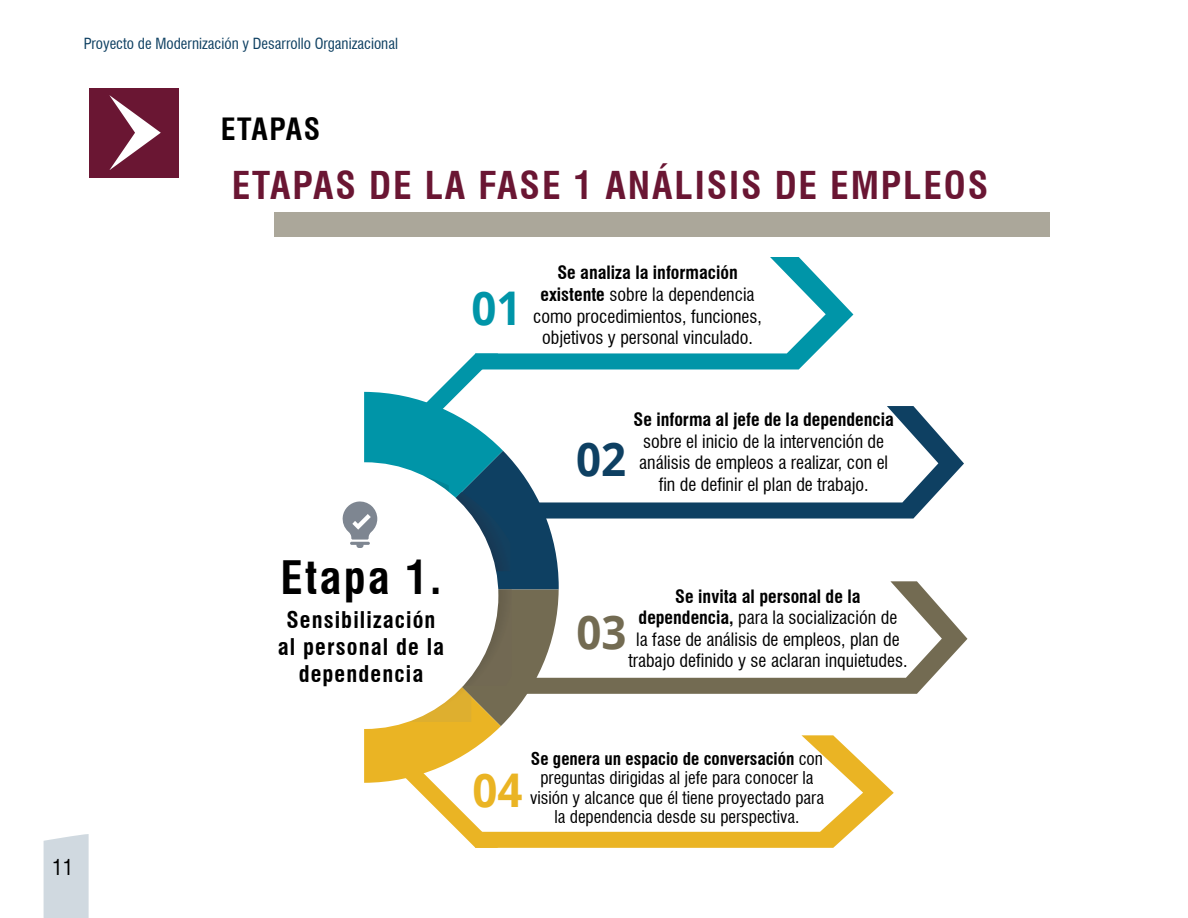
<style>
.page{position:relative;width:1188px;height:918px;background:#fff}
.page>*{position:absolute;margin:0;border:0;box-sizing:border-box;transform-origin:0 0}
.t1{font:700 46.5px "Open Sans";color:#0095a8;scale:.94 1}
.t2{font:700 46.5px "Open Sans";color:#eab424;scale:.94 1}
.t3{font:700 46.5px "Open Sans";color:#0e4062;scale:.94 1}
.t4{font:700 46.5px "Open Sans";color:#736b52;scale:.94 1}
.t5{font:700 condensed 45px "Swiss 721 BT";letter-spacing:.05em;color:#000}
.t6{font:700 condensed 37.5px "Swiss 721 BT";letter-spacing:.05em;color:#6a1633}
.t7{font:700 condensed 30px "Swiss 721 BT";letter-spacing:.05em;color:#000}
.t8{font:700 condensed 22.5px/27px "Swiss 721 BT";letter-spacing:.05em;color:#000;text-align:center}
.t9{font:condensed 21px "Swiss 721 BT";color:#000}
.t10{font:condensed 18px/21.6px "Swiss 721 BT";color:#000;text-align:center}
.t11{font:700 condensed 18px "Swiss 721 BT";color:#000}
.t12{font:condensed 17.25px/19.5px "Swiss 721 BT";color:#000;text-align:center}
.t13{font:condensed 15px "Swiss 721 BT";color:#0e4062}
.s1{font-weight:700}
</style>
<div class="page">
<div style="left:44px;top:834px;width:45px;height:84px;background:#d0d9e0"></div>
<svg style="left:853px;top:754px;width:41px;height:76px"></svg>
<svg style="left:853px;top:406px;width:111px;height:113px"></svg>
<svg style="left:853px;top:581px;width:114px;height:113px"></svg>
<svg style="left:342px;top:257px;width:511px;height:591px"></svg>
<div style="left:89px;top:88px;width:89px;height:89px;background:#6a1633"></div>
<svg style="left:109px;top:95px;width:52px;height:75px"></svg>
<div style="left:274px;top:213px;width:776px;height:24px;background:#aba79a"></div>
<p class="t13" style="left:84px;top:35px;width:316px">Proyecto de Modernización y Desarrollo Organizacional</p>
<h3 class="t7" style="left:221px;top:111px;width:101px">ETAPAS</h3>
<h3 class="t6" style="left:232px;top:162px;width:758px">ETAPAS DE LA FASE 1 ANÁLISIS DE EMPLEOS</h3>
<p class="t9" style="left:52px;top:855px;width:22px">11</p>
<h2 class="t5" style="left:281px;top:550px;width:162px">Etapa 1.</h2>
<p class="t8" style="left:278px;top:607px;width:168px">Sensibilización al personal de la dependencia</p>
<h1 class="t1" style="left:472px;top:276px;width:55px">01</h1>
<p class="t10" style="left:533px;top:262px;width:230px"><span class="s1">Se analiza la información existente</span> sobre la dependencia como procedimientos, funciones, objetivos y personal vinculado.</p>
<h1 class="t3" style="left:576px;top:426px;width:55px">02</h1>
<p class="t11" style="left:634px;top:409px;width:262px">Se informa al jefe de la dependencia</p>
<p class="t10" style="left:639px;top:430px;width:250px">sobre el inicio de la intervención de análisis de empleos a realizar, con el fin de definir el plan de trabajo.</p>
<p class="t10" style="left:628px;top:585px;width:281px"><span class="s1">Se invita al personal de la dependencia,</span> para la socialización de<br>la fase de análisis de empleos, plan de trabajo definido y se aclaran inquietudes.</p>
<h1 class="t4" style="left:576px;top:600px;width:55px">03</h1>
<h1 class="t2" style="left:473px;top:757px;width:55px">04</h1>
<p class="t12" style="left:530px;top:749px;width:296px"><span class="s1">Se genera un espacio de conversación</span> con preguntas dirigidas al jefe para conocer la visión y alcance que él tiene proyectado para la dependencia desde su perspectiva.</p>
</div>
